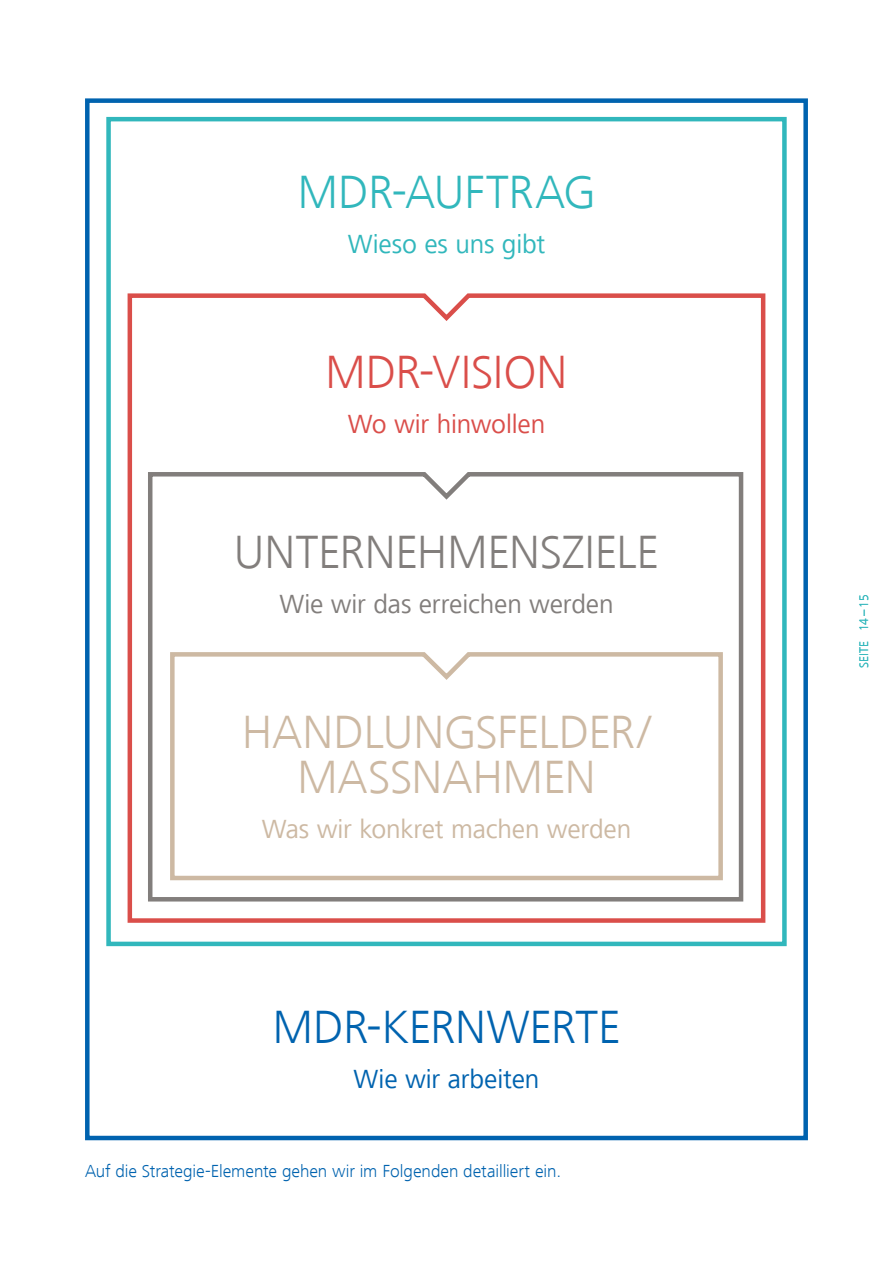
<style>
.page{position:relative;width:893px;height:1263px;background:#fff}
.page>*{position:absolute;margin:0;border:0;box-sizing:border-box;transform-origin:0 0}
.KE_-_Text{font:300 48px/45px "Frutiger Next LT";letter-spacing:-.01em;color:#cdb9a3;text-align:center}
.KE_-_Text-2{font:300 48px "Frutiger Next LT";letter-spacing:-.01em;color:#827e7c}
.KE_-_Text-3{font:300 48px "Frutiger Next LT";letter-spacing:-.01em;color:#0063af}
.KE_-_Text-4{font:300 48px "Frutiger Next LT";letter-spacing:-.01em;color:#31b7bc}
.KE_-_Text-5{font:300 48px "Frutiger Next LT";letter-spacing:-.01em;color:#da4e4a}
.KE_-_Text-6{font:27px "Frutiger Next LT";letter-spacing:-.01em;color:#cdb9a3}
.KE_-_Text-7{font:27px "Frutiger Next LT";letter-spacing:-.005em;color:#827e7c}
.KE_-_Text-8{font:27px "Frutiger Next LT";letter-spacing:-.005em;color:#31b7bc}
.KE_-_Text-9{font:27px "Frutiger Next LT";letter-spacing:-.005em;color:#da4e4a}
.KE_-_Text-10{font:27px "Frutiger Next LT";letter-spacing:-.005em;color:#0063af}
.Grundtext_oA{font:300 18px "Frutiger Next LT";letter-spacing:-.005em;color:#0063af}
.Pagina{font:300 12.75px "Frutiger Next LT";color:#31b7bc}
</style>
<div class="page">
<div style="left:85px;top:98px;width:723px;height:1042px;border:4px solid #0063af"></div>
<div style="left:106px;top:117px;width:681px;height:829px;border:4px solid #31b7bc"></div>
<svg style="left:127px;top:293px;width:639px;height:630px"></svg>
<svg style="left:146px;top:470px;width:599px;height:434px"></svg>
<svg style="left:168px;top:650px;width:557px;height:232px"></svg>
<p class="KE_-_Text-4" style="left:298px;top:165px;width:299px">MDR-AUFTRAG</p>
<p class="KE_-_Text-8" style="left:348px;top:229px;width:199px">Wieso es uns gibt</p>
<p class="KE_-_Text-5" style="left:325px;top:345px;width:244px">MDR-VISION</p>
<p class="KE_-_Text-9" style="left:348px;top:409px;width:199px">Wo wir hinwollen</p>
<p class="KE_-_Text-2" style="left:234px;top:525px;width:427px">UNTERNEHMENSZIELE</p>
<p class="KE_-_Text-7" style="left:279px;top:589px;width:336px">Wie wir das erreichen werden</p>
<p class="KE_-_Text" style="left:242px;top:710px;width:411px">HANDLUNGSFELDER/<br>MASSNAHMEN</p>
<p class="KE_-_Text-6" style="left:262px;top:814px;width:371px">Was wir konkret machen werden</p>
<p class="KE_-_Text-3" style="left:273px;top:1001px;width:349px">MDR-KERNWERTE</p>
<p class="KE_-_Text-10" style="left:354px;top:1064px;width:187px">Wie wir arbeiten</p>
<p class="Grundtext_oA" style="left:85px;top:1161px;width:478px">Auf die Strategie-Elemente gehen wir im Folgenden detailliert ein.</p>
<p class="Pagina" style="left:857px;top:668px;width:75px;rotate:-90deg">SEITE 14–15</p>
</div>
